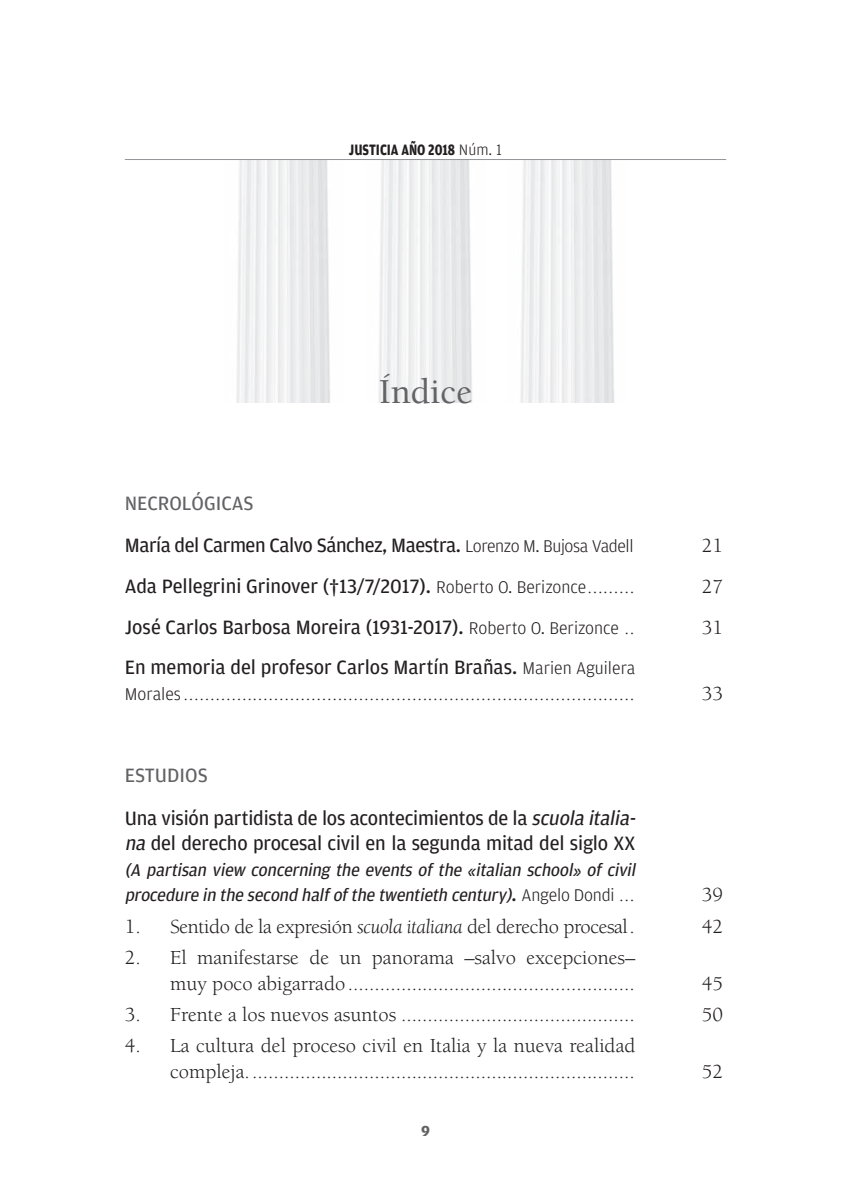
<style>
.page{position:relative;width:851px;height:1191px;background:#fff}
.page>*{position:absolute;margin:0;border:0;box-sizing:border-box;transform-origin:0 0}
.t1{font:500 36px "Berkeley Std";color:#636366}
.t2{font:20.4px/25.6px "Berkeley Std";color:#231f20;text-align:right}
.t3{font:20.4px/42.6px "Amplitude";letter-spacing:-.01em;color:#231f20}
.t4{font:20.4px "Berkeley Std";letter-spacing:-.02em;color:#231f20}
.t5{font:italic 18px/25.6px "Amplitude";color:#231f20}
.t6{font:700 16px "Amplitude";color:#231f20;scale:.8 1}
.t7{font:700 15.6px "Amplitude";color:#636366}
.s1{font-weight:300}
.s2{color:#636366}
.s3{font-weight:300;font-size:18px}
.s4{font-family:"Berkeley Std"}
.s5{font-family:"Amplitude";font-weight:300;font-size:18px}
.s6{font-style:italic}
.s7{font-style:normal;font-size:20.4px}
.s8{font-weight:300;font-style:normal}
.s9{font-family:"Berkeley Std";font-style:normal;font-size:20.4px}
</style>
<div class="page">
<img style="left:236px;top:160px;width:94px;height:243px">
<img style="left:378px;top:160px;width:94px;height:243px">
<img style="left:520px;top:160px;width:94px;height:243px">
<hr style="left:125px;top:159px;width:601px;height:1px;background:#939598">
<p class="t6" style="left:349px;top:140px;width:193px">JUSTICIA AÑO 2018 <span class="s1">Núm. 1</span></p>
<h1 class="t1" style="left:379px;top:372px;width:95px">Índice</h1>
<p class="t3" style="left:125px;top:482px;width:510px"><span class="s2">NECROLÓGICAS<br></span>María del Carmen Calvo Sánchez, Maestra. <span class="s3">Lorenzo M. Bujosa Vadell</span></p>
<p class="t2" style="left:701px;top:533px;width:23px">21</p>
<p class="t3" style="left:125px;top:565px;width:511px">Ada Pellegrini Grinover (†13/7/2017). <span class="s3">Roberto O. Berizonce</span> <span class="s4">.........</span></p>
<p class="t2" style="left:701px;top:574px;width:23px">27</p>
<p class="t3" style="left:125px;top:605px;width:511px">José Carlos Barbosa Moreira (1931-2017). <span class="s3">Roberto O. Berizonce</span> <span class="s4">..</span></p>
<p class="t2" style="left:701px;top:615px;width:23px">31</p>
<p class="t3" style="left:125px;top:646px;width:512px">En memoria del profesor Carlos Martín Brañas. <span class="s3">Marien Aguilera</span></p>
<p class="t2" style="left:125px;top:681px;width:511px"><span class="s5">Morales</span> .....................................................................................</p>
<p class="t2" style="left:701px;top:681px;width:23px">33</p>
<p class="t3" style="left:125px;top:754px;width:516px"><span class="s2">ESTUDIOS<br></span>Una visión partidista de los acontecimientos de la <span class="s6">scuola italia-</span></p>
<p class="t3" style="left:125px;top:822px;width:512px"><span class="s6">na</span> del derecho procesal civil en la segunda mitad del siglo XX</p>
<p class="t5" style="left:125px;top:857px;width:515px">(A partisan view concerning the events of the «italian school» of civil procedure in the second halfofthe twentieth century)<span class="s7">.</span> <span class="s8">A n g e l o D o n d i</span> <span class="s9">. . .</span></p>
<p class="t2" style="left:701px;top:882px;width:23px">39</p>
<p class="t4" style="left:125px;top:915px;width:511px">1. Sentido de la expresión <span class="s6">scuola italiana</span> del derecho procesal .</p>
<p class="t2" style="left:701px;top:913px;width:23px">42</p>
<p class="t2" style="left:125px;top:945px;width:512px">2. El manifestarse de un panorama –salvo excepciones– muy poco abigarrado ......................................................</p>
<p class="t2" style="left:701px;top:970px;width:23px">45</p>
<p class="t2" style="left:125px;top:1002px;width:511px">3. Frente a los nuevos asuntos ............................................</p>
<p class="t2" style="left:701px;top:1002px;width:23px">50</p>
<p class="t2" style="left:125px;top:1033px;width:512px">4. La cultura del proceso civil en Italia y la nueva realidad compleja. ........................................................................</p>
<p class="t2" style="left:701px;top:1058px;width:23px">52</p>
<p class="t7" style="left:421px;top:1122px;width:10px">9</p>
</div>
